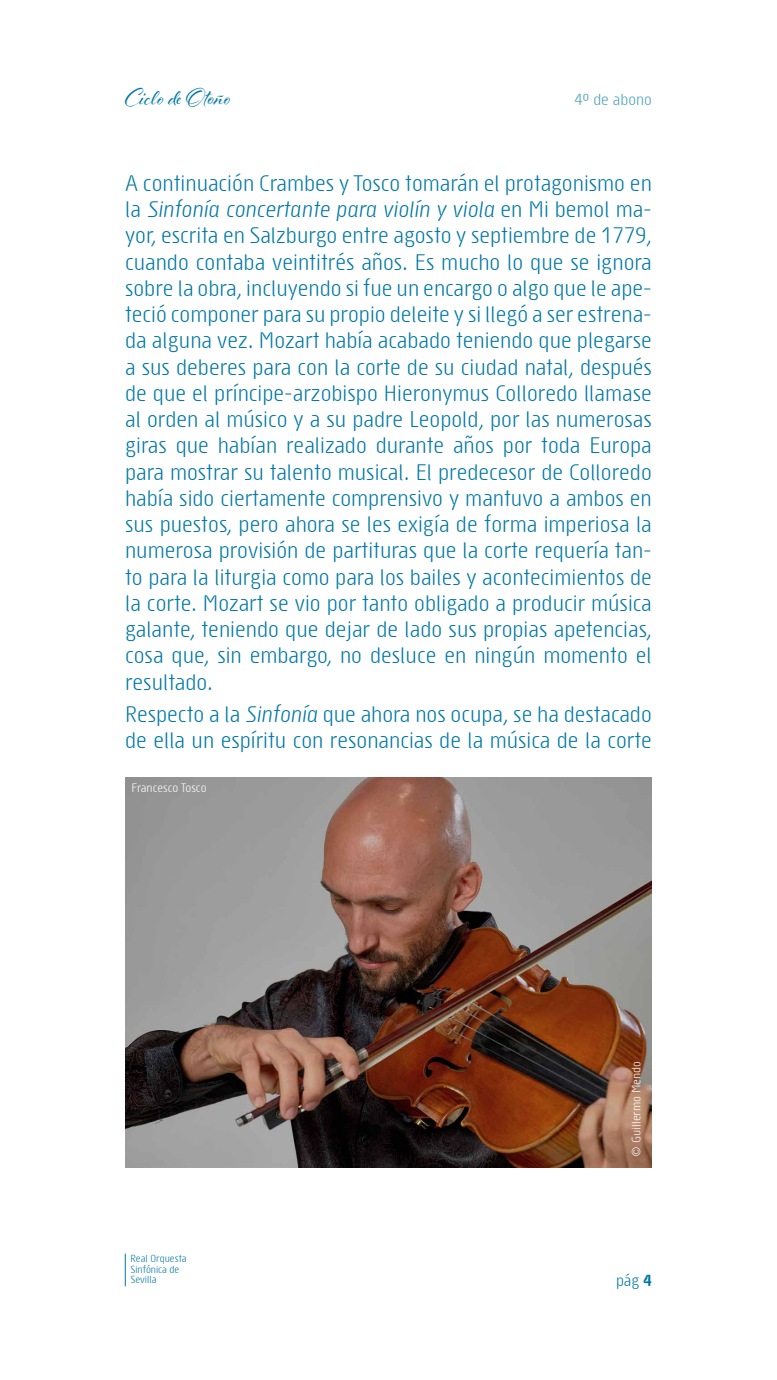
<style>
.page{position:relative;width:777px;height:1380px;background:#fff}
.page>*{position:absolute;margin:0;border:0;box-sizing:border-box;transform-origin:0 0}
.t1{font:25px "Al Fresco";color:#0078a5}
.t2{font:21.88px/26.2px "Sys TT";color:#0078a5;text-align:justify}
.t3{font:15.62px "Sys TT";color:#4da0c0}
.t4{font:15.62px "Sys TT";color:#0078a5}
.t5{font:11.88px "Sys TT";color:#fff}
.t6{font:10px/10.8px "Sys TT";color:#0078a5}
.s1{font-style:italic}
.s2{font-weight:700}
</style>
<div class="page">
<hr style="left:125px;top:1254px;width:1px;height:32px;background:#0078a5">
<img style="left:125px;top:778px;width:526px;height:389px">
<p class="t1" style="left:125px;top:81px;width:107px">Ciclo de Otoño</p>
<p class="t3" style="left:574px;top:89px;width:79px">4º de abono</p>
<p class="t2" style="left:125px;top:169px;width:528px">A continuación Crambes y Tosco tomarán el protagonismo en la <span class="s1">Sinfonía concertante para violín y viola</span> en Mi bemol ma&shy;yor, escrita en Salzburgo entre agosto y septiembre de 1779, cuando contaba veintitrés años. Es mucho lo que se ignora sobre la obra, incluyendo si fue un encargo o algo que le ape&shy;teció componer para su propio deleite y si llegó a ser estrena&shy;da alguna vez. Mozart había acabado teniendo que plegarse a sus deberes para con la corte de su ciudad natal, después de que el príncipe-arzobispo Hieronymus Colloredo llamase al orden al músico y a su padre Leopold, por las numerosas giras que habían realizado durante años por toda Europa para mostrar su talento musical. El predecesor de Colloredo había sido ciertamente comprensivo y mantuvo a ambos en sus puestos, pero ahora se les exigía de forma imperiosa la numerosa provisión de partituras que la corte requería tan&shy;to para la liturgia como para los bailes y acontecimientos de la corte. Mozart se vio por tanto obligado a producir música galante, teniendo que dejar de lado sus propias apetencias, cosa que, sin embargo, no desluce en ningún momento el resultado.</p>
<p class="t2" style="left:125px;top:700px;width:528px">Respecto a la <span class="s1">Sinfonía</span> que ahora nos ocupa, se ha destacado de ella un espíritu con resonancias de la música de la corte</p>
<p class="t5" style="left:131px;top:780px;width:77px">Francesco Tosco</p>
<p class="t6" style="left:130px;top:1252px;width:58px">Real Orquesta<br>Sinfónica de<br>Sevilla</p>
<p class="t5" style="left:628px;top:1157px;width:97px;rotate:-90deg">© Guillermo Mendo</p>
<p class="t4" style="left:615px;top:1270px;width:37px">pág <span class="s2">4</span></p>
</div>
